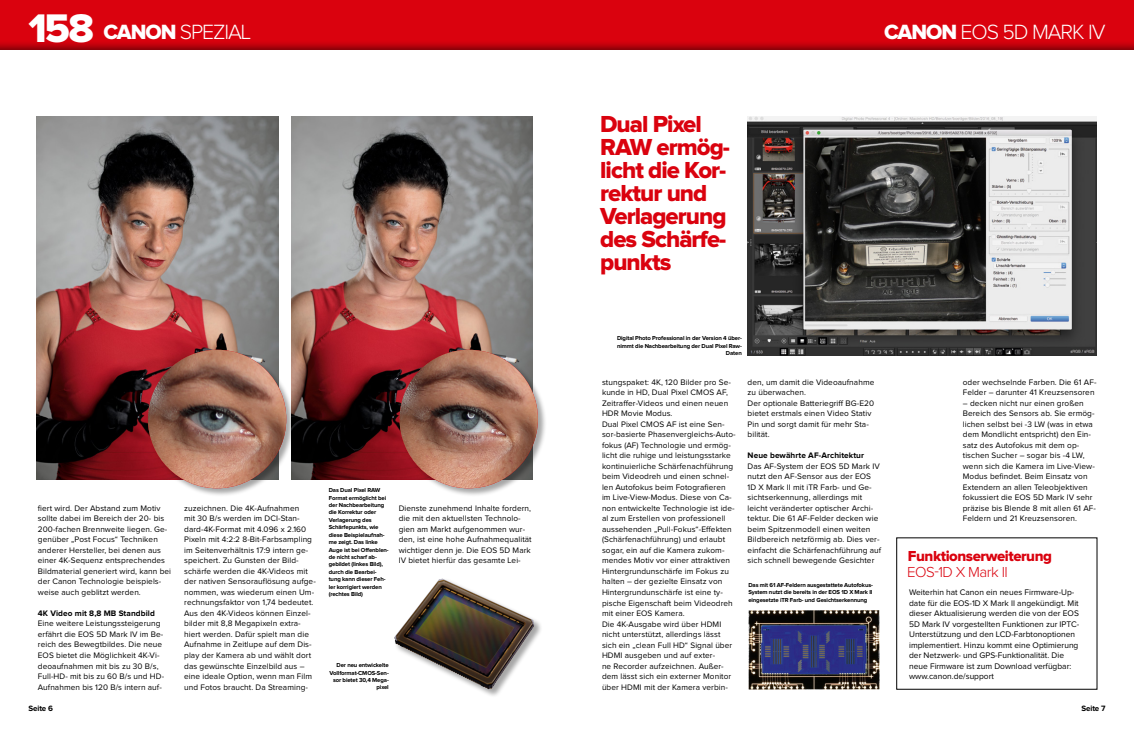
<style>
.page{position:relative;width:1134px;height:738px;background:#fff}
.page>*{position:absolute;margin:0;border:0;box-sizing:border-box;transform-origin:0 0}
.t1{font:24px/23px "Proxima Nova Extrabld";letter-spacing:-.04em;color:#da020e}
.t2{font:300 21.3px "Proxima Nova";letter-spacing:-.05em;color:#fff}
.t3{font:15px "Proxima Nova Extrabld";letter-spacing:-.03em;color:#da020e}
.t4{font:300 15px "Proxima Nova";letter-spacing:-.03em;color:#da020e}
.t5{font:8.4px/10.5px "Proxima Nova";color:#000}
.t6{font:8.2px/10.5px "Proxima Nova";letter-spacing:.01em;color:#000}
.t7{font:700 8.2px "Proxima Nova";letter-spacing:.01em;color:#000}
.t8{font:700 8px "Proxima Nova";letter-spacing:-.01em;color:#000}
.t9{font:700 6px/7.4px "Proxima Nova";letter-spacing:-.02em;color:#000;text-align:right}
.s1{font-family:"Proxima Nova Extrabld";font-weight:400;font-size:41.3px}
.s2{font-family:"Proxima Nova Extrabld";font-weight:400}
</style>
<div class="page">
<div style="left:0;top:0;width:1134px;height:51px;background:#000;opacity:.5"></div>
<img style="left:291px;top:116px;width:242px;height:363px">
<div style="left:399px;top:349px;width:148px;height:148px;background:#000;opacity:.35"></div>
<img style="left:399px;top:349px;width:139px;height:139px;border-radius:69px">
<img style="left:37px;top:116px;width:242px;height:363px">
<div style="left:147px;top:349px;width:148px;height:148px;background:#000;opacity:.35"></div>
<img style="left:148px;top:349px;width:138px;height:139px;border-radius:69px">
<div style="left:394px;top:577px;width:149px;height:120px;background:#000;opacity:.35"></div>
<img style="left:394px;top:578px;width:78px;height:102px">
<img style="left:748px;top:116px;width:349px;height:239px">
<img style="left:748px;top:610px;width:132px;height:79px">
<h2 class="t2" style="left:28px;top:22px;width:224px"><span class="s1">158</span> <span class="s2">CANON</span> SPEZIAL</h2>
<h2 class="t2" style="left:884px;top:22px;width:223px"><span class="s2">CANON</span> EOS 5D MARK IV</h2>
<h1 class="t1" style="left:600px;top:114px;width:131px">Dual Pixel<br>RAW ermög&shy;licht die Kor&shy;rektur und<br>Verlagerung des Schärfe&shy;punkts</h1>
<p class="t6" style="left:38px;top:502px;width:135px">fiert wird. Der Abstand zum Motiv sollte dabei im Bereich der 20- bis 200-fachen Brennweite liegen. Ge&shy;genüber „Post Focus“ Techniken anderer Hersteller, bei denen aus einer 4K-Sequenz entsprechendes Bildmaterial generiert wird, kann bei der Canon Technologie beispiels&shy;weise auch geblitzt werden.</p>
<p class="t7" style="left:38px;top:609px;width:119px">4K Video mit 8,8 MB Standbild</p>
<p class="t6" style="left:38px;top:618px;width:128px">Eine weitere Leistungssteigerung erfährt die EOS 5D Mark IV im Be&shy;reich des Bewegtbildes. Die neue<br>EOS bietet die Möglichkeit 4K-Vi&shy;deoaufnahmen mit bis zu 30 B/s,<br>Full-HD- mit bis zu 60 B/s und HD-<br>Aufnahmen bis 120 B/s intern auf-</p>
<p class="t9" style="left:329px;top:486px;width:62px;text-align:left">Das Dual Pixel RAW<br>Format ermöglicht bei der Nachbearbeitung die Korrektur oder<br>Verlagerung des<br>Schärfepunkts, wie diese Beispielaufnah&shy;me zeigt. Das linke<br>Auge ist bei Offenblen&shy;de nicht scharf ab&shy;gebildet (linkes Bild), durch die Bearbei&shy;tung kann dieser Feh&shy;ler korrigiert werden (rechtes Bild)</p>
<p class="t6" style="left:184px;top:502px;width:133px">zuzeichnen. Die 4K-Aufnahmen<br>mit 30 B/s werden im DCI-Stan&shy;dard-4K-Format mit 4.096 x 2.160<br>Pixeln mit 4:2:2 8-Bit-Farbsampling im Seitenverhältnis 17:9 intern ge&shy;speichert. Zu Gunsten der Bild&shy;schärfe werden die 4K-Videos mit der nativen Sensorauflösung aufge&shy;nommen, was wiederum einen Um&shy;rechnungsfaktor von 1,74 bedeutet.<br>Aus den 4K-Videos können Einzel&shy;bilder mit 8,8 Megapixeln extra&shy;hiert werden. Dafür spielt man die Aufnahme in Zeitlupe auf dem Dis&shy;play der Kamera ab und wählt dort das gewünschte Einzelbild aus – eine ideale Option, wenn man Film und Fotos braucht. Da Streaming-</p>
<p class="t6" style="left:399px;top:502px;width:135px">Dienste zunehmend Inhalte fordern, die mit den aktuellsten Technolo&shy;gien am Markt aufgenommen wur&shy;den, ist eine hohe Aufnahmequalität wichtiger denn je. Die EOS 5D Mark IV bietet hierfür das gesamte Lei-</p>
<p class="t9" style="left:330px;top:661px;width:61px">Der neu entwickelte<br>Vollformat-CMOS-Sen&shy;sor bietet 30,4 Mega&shy;pixel</p>
<p class="t9" style="left:617px;top:334px;width:126px">Digital Photo Professional in der Version 4 über&shy;nimmt die Nachbearbeitung der Dual Pixel Raw-<br>Daten</p>
<p class="t6" style="left:602px;top:377px;width:135px">stungspaket: 4K, 120 Bilder pro Se&shy;kunde in HD, Dual Pixel CMOS AF, Zeitraffer-Videos und einen neuen HDR Movie Modus.<br>Dual Pixel CMOS AF ist eine Sen&shy;sor-basierte Phasenvergleichs-Auto&shy;fokus (AF) Technologie und ermög&shy;licht die ruhige und leistungsstarke kontinuierliche Schärfenachführung beim Videodreh und einen schnel&shy;len Autofokus beim Fotografieren im Live-View-Modus. Diese von Ca&shy;non entwickelte Technologie ist ide&shy;al zum Erstellen von professionell aussehenden „Pull-Fokus“-Effekten (Schärfenachführung) und erlaubt sogar, ein auf die Kamera zukom&shy;mendes Motiv vor einer attraktiven Hintergrundunschärfe im Fokus zu halten – der gezielte Einsatz von Hintergrundunschärfe ist eine ty&shy;pische Eigenschaft beim Videodreh mit einer EOS Kamera.<br>Die 4K-Ausgabe wird über HDMI nicht unterstützt, allerdings lässt sich ein „clean Full HD“ Signal über HDMI ausgeben und auf exter-<br>ne Recorder aufzeichnen. Außer&shy;dem lässt sich ein externer Monitor über HDMI mit der Kamera verbin-</p>
<p class="t6" style="left:748px;top:377px;width:128px">den, um damit die Videoaufnahme zu überwachen.<br>Der optionale Batteriegriff BG-E20 bietet erstmals einen Video Stativ<br>Pin und sorgt damit für mehr Sta&shy;bilität.</p>
<p class="t7" style="left:748px;top:451px;width:118px">Neue bewährte AF-Architektur</p>
<p class="t6" style="left:748px;top:461px;width:135px">Das AF-System der EOS 5D Mark IV nutzt den AF-Sensor aus der EOS 1D X Mark II mit iTR Farb- und Ge&shy;sichtserkennung, allerdings mit leicht veränderter optischer Archi&shy;tektur. Die 61 AF-Felder decken wie beim Spitzenmodell einen weiten Bildbereich netzförmig ab. Dies ver&shy;einfacht die Schärfenachführung auf sich schnell bewegende Gesichter</p>
<p class="t9" style="left:748px;top:581px;width:126px;text-align:justify">Das mit 61 AF-Feldern ausgestattete Autofokus-System nutzt die bereits in der EOS 1D X Mark II eingesetzte iTR Farb- und Gesichtserkennung</p>
<p class="t6" style="left:963px;top:376px;width:135px">oder wechselnde Farben. Die 61 AF-<br>Felder – darunter 41 Kreuzsensoren</p>
<p class="t6" style="left:963px;top:397px;width:135px">– decken nicht nur einen großen Bereich des Sensors ab. Sie ermög&shy;lichen selbst bei -3 LW (was in etwa dem Mondlicht entspricht) den Ein&shy;satz des Autofokus mit dem op&shy;tischen Sucher – sogar bis -4 LW, wenn sich die Kamera im Live-View-Modus befindet. Beim Einsatz von Extendern an allen Teleobjektiven fokussiert die EOS 5D Mark IV sehr präzise bis Blende 8 mit allen 61 AF-Feldern und 21 Kreuzsensoren.</p>
<h3 class="t3" style="left:908px;top:548px;width:146px">Funktionserweiterung</h3>
<h3 class="t4" style="left:907px;top:564px;width:102px">EOS-1D X Mark II</h3>
<p class="t5" style="left:909px;top:587px;width:172px">Weiterhin hat Canon ein neues Firmware-Up&shy;date für die EOS-1D X Mark II angekündigt. Mit dieser Aktualisierung werden die von der EOS 5D Mark IV vorgestellten Funktionen zur IPTC-Unterstützung und den LCD-Farbtonoptionen implementiert. Hinzu kommt eine Optimierung der Netzwerk- und GPS-Funktionalität. Die neue Firmware ist zum Download verfügbar: www.canon.de/support</p>
<p class="t8" style="left:28px;top:703px;width:26px">Seite 6</p>
<p class="t8" style="left:1081px;top:703px;width:26px">Seite 7</p>
</div>
